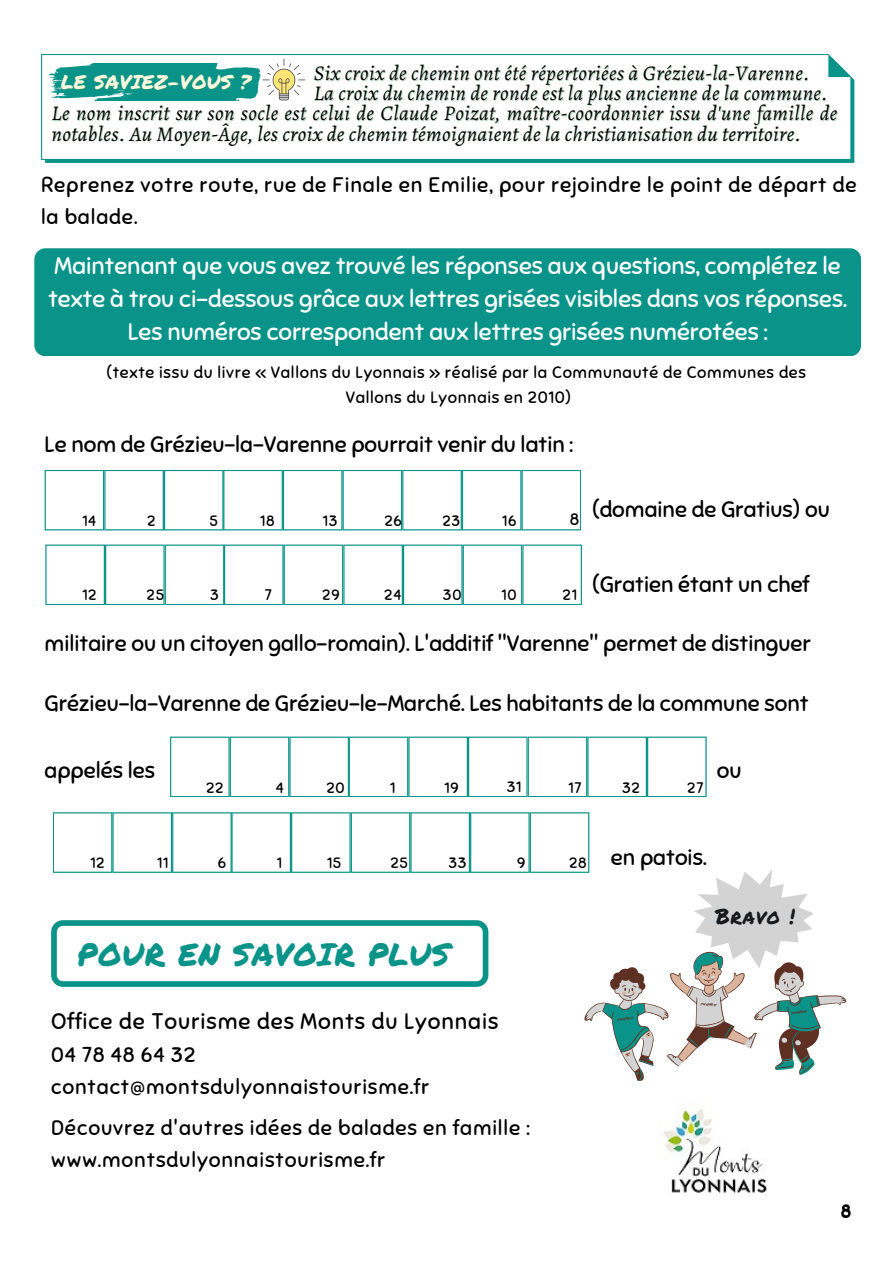
<style>
.page{position:relative;width:894px;height:1264px;background:#fff}
.page>*{position:absolute;margin:0;border:0;box-sizing:border-box;transform-origin:0 0}
.t1{font:31.5px "Permanent Marker";letter-spacing:.02em;color:#0a9489}
.t2{font:24px/32.7px "Sniglet";color:#fff;text-align:center}
.t3{font:22.5px "Sniglet";letter-spacing:.04em;color:#000}
.t4{font:22.35px "Sniglet";color:#000}
.t5{font:italic 21px "Alegreya";letter-spacing:.02em;color:#000}
.t6{font:21px/32px "Sniglet";letter-spacing:.04em;color:#000}
.t7{font:21px "Permanent Marker";letter-spacing:.04em;color:#161a1c}
.t8{font:19.5px "Permanent Marker";letter-spacing:.02em;color:#fdf9de}
.t9{font:18px "Sniglet";color:#000}
.t10{font:16.65px "Sniglet";color:#000}
.t11{font:16.5px "Sniglet";letter-spacing:.04em;color:#000}
.t12{font:15px "Sniglet";letter-spacing:.04em;color:#000}
</style>
<div class="page">
<div style="left:34px;top:248px;width:826px;height:108px;background:#0a9489;border-radius:11px"></div>
<img style="left:659px;top:1107px;width:108px;height:86px">
<svg style="left:45px;top:470px;width:536px;height:60px"></svg>
<svg style="left:45px;top:544px;width:536px;height:61px"></svg>
<svg style="left:170px;top:736px;width:536px;height:61px"></svg>
<svg style="left:51px;top:812px;width:794px;height:269px"></svg>
<svg style="left:45px;top:76px;width:809px;height:87px;background:#11968c"></svg>
<svg style="left:41px;top:54px;width:810px;height:106px"></svg>
<svg style="left:49px;top:59px;width:256px;height:41px"></svg>
<p class="t5" style="left:313px;top:58px;width:497px">Six croix de chemin ont été répertoriées à Grézieu-la-Varenne.</p>
<h2 class="t5" style="left:313px;top:79px;width:515px">La croix du chemin de ronde est la plus ancienne de la commune.</h2>
<h4 class="t5" style="left:52px;top:99px;width:787px">Le nom inscrit sur son socle est celui de Claude Poizat, maître-coordonnier issu d'une famille de</h4>
<p class="t5" style="left:52px;top:119px;width:750px">notables. Au Moyen-Âge, les croix de chemin témoignaient de la christianisation du territoire.</p>
<p class="t8" style="left:61px;top:67px;width:191px">LE SAVIEZ-VOUS ?</p>
<h4 class="t6" style="left:41px;top:169px;width:816px;line-height:31.5px">Reprenez votre route, rue de Finale en Emilie, pour rejoindre le point de départ de la balade.</h4>
<h4 class="t2" style="left:48px;top:250px;width:800px">Maintenant que vous avez trouvé les réponses aux questions, complétez le texte à trou ci-dessous grâce aux lettres grisées visibles dans vos réponses.<br>Les numéros correspondent aux lettres grisées numérotées :</h4>
<p class="t11" style="left:106px;top:362px;width:700px">(texte issu du livre « Vallons du Lyonnais » réalisé par la Communauté de Communes des</p>
<h2 class="t11" style="left:345px;top:387px;width:227px">Vallons du Lyonnais en 2010)</h2>
<h2 class="t4" style="left:45px;top:430px;width:530px">Le nom de Grézieu-la-Varenne pourrait venir du latin :</h2>
<p class="t12" style="left:82px;top:511px;width:15px">14</p>
<p class="t12" style="left:147px;top:511px;width:10px">2</p>
<p class="t12" style="left:209px;top:511px;width:10px">5</p>
<p class="t12" style="left:260px;top:511px;width:16px">18</p>
<p class="t12" style="left:323px;top:511px;width:16px">13</p>
<p class="t12" style="left:384px;top:511px;width:19px">26</p>
<p class="t12" style="left:442px;top:511px;width:19px">23</p>
<p class="t12" style="left:502px;top:511px;width:16px">16</p>
<p class="t10" style="left:569px;top:509px;width:11px">8</p>
<h2 class="t4" style="left:592px;top:496px;width:239px">(domaine de Gratius) ou</h2>
<h2 class="t4" style="left:592px;top:570px;width:219px">(Gratien étant un chef</h2>
<h2 class="t4" style="left:45px;top:629px;width:767px">militaire ou un citoyen gallo-romain). L'additif "Varenne" permet de distinguer</h2>
<h2 class="t4" style="left:45px;top:689px;width:765px">Grézieu-la-Varenne de Grézieu-le-Marché. Les habitants de la commune sont</h2>
<p class="t12" style="left:82px;top:586px;width:16px">12</p>
<p class="t12" style="left:146px;top:586px;width:19px">25</p>
<p class="t12" style="left:210px;top:586px;width:10px">3</p>
<p class="t12" style="left:265px;top:586px;width:8px">7</p>
<p class="t12" style="left:322px;top:586px;width:19px">29</p>
<p class="t12" style="left:384px;top:586px;width:19px">24</p>
<p class="t12" style="left:443px;top:586px;width:20px">30</p>
<p class="t12" style="left:501px;top:586px;width:16px">10</p>
<p class="t12" style="left:562px;top:586px;width:16px">21</p>
<h2 class="t4" style="left:45px;top:757px;width:112px">appelés les</h2>
<h2 class="t4" style="left:716px;top:757px;width:26px">ou</h2>
<p class="t12" style="left:206px;top:778px;width:19px">22</p>
<p class="t12" style="left:276px;top:778px;width:10px">4</p>
<p class="t12" style="left:326px;top:778px;width:20px">20</p>
<p class="t12" style="left:390px;top:778px;width:7px">1</p>
<p class="t12" style="left:444px;top:778px;width:16px">19</p>
<p class="t12" style="left:506px;top:777px;width:16px">31</p>
<p class="t12" style="left:568px;top:778px;width:14px">17</p>
<p class="t12" style="left:622px;top:778px;width:19px">32</p>
<p class="t12" style="left:687px;top:778px;width:18px">27</p>
<p class="t12" style="left:90px;top:853px;width:16px">12</p>
<p class="t12" style="left:157px;top:853px;width:13px">11</p>
<p class="t12" style="left:218px;top:853px;width:10px">6</p>
<p class="t12" style="left:277px;top:853px;width:7px">1</p>
<p class="t12" style="left:327px;top:853px;width:16px">15</p>
<p class="t12" style="left:390px;top:853px;width:19px">25</p>
<p class="t12" style="left:448px;top:853px;width:20px">33</p>
<p class="t12" style="left:517px;top:853px;width:10px">9</p>
<p class="t12" style="left:569px;top:853px;width:19px">28</p>
<h3 class="t1" style="left:77px;top:931px;width:374px">POUR EN SAVOIR PLUS</h3>
<h4 class="t3" style="left:51px;top:1007px;width:448px">Office de Tourisme des Monts du Lyonnais</h4>
<h4 class="t6" style="left:51px;top:1038px;width:379px">04 78 48 64 32 contact@montsdulyonnaistourisme.fr</h4>
<h2 class="t6" style="left:51px;top:1111px;width:480px">Découvrez d'autres idées de balades en famille : www.montsdulyonnaistourisme.fr</h2>
<p class="t4" style="left:610px;top:843px;width:97px">en patois.</p>
<p class="t7" style="left:715px;top:900px;width:81px">Bravo !</p>
<p class="t9" style="left:840px;top:1200px;width:12px">8</p>
</div>
